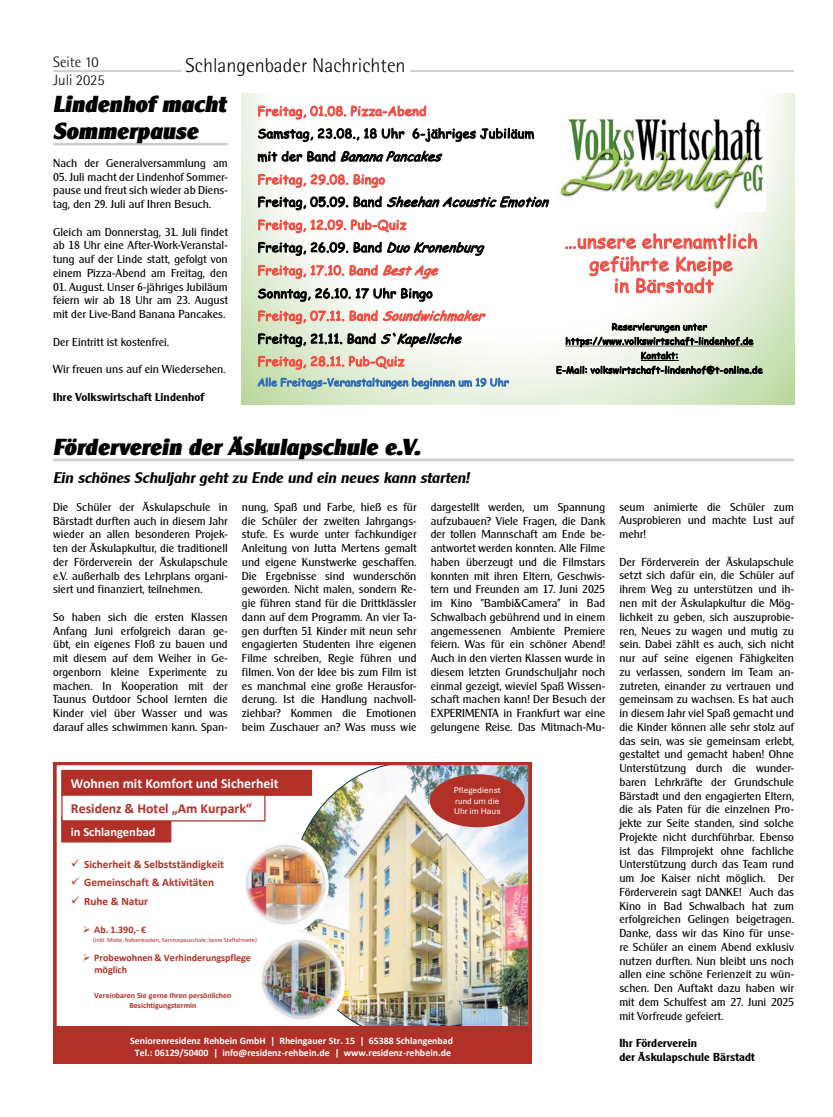
<style>
.page{position:relative;width:833px;height:1117px;background:#fff}
.page>*{position:absolute;margin:0;border:0;box-sizing:border-box;transform-origin:0 0}
.t1{font:italic 22.5px/27px "Cleargothic Serial Heavy Regular";color:#000}
.t2{font:300 20px "Rotis Semi Sans Std";color:#000}
.t3{font:18px/22.1px "Comic Sans MS";letter-spacing:.02em;color:#f24c41;text-align:center}
.t4{font:italic 15px "Cleargothic Serial Bold";letter-spacing:-.005em;color:#000}
.t5{font:300 15px/18px "Rotis Semi Sans Std";color:#000}
.t6{font:700 13.88px "Calibri";color:#b13027}
.t7{font:700 13.75px "Calibri";letter-spacing:-.005em;color:#fff}
.t8{font:700 12.5px "Calibri";color:#fff}
.t9{font:12.38px/22.8px "Comic Sans MS";letter-spacing:.02em;color:#000}
.t10{font:12.38px "Comic Sans MS";letter-spacing:.02em;color:#f24c41}
.t11{font:11.25px/13.8px "Cleargothic Serial Regular";color:#000;text-align:justify}
.t12{font:11.25px/13.8px "Cleargothic Serial Bold";letter-spacing:.005em;color:#000}
.t13{font:700 11.25px "Calibri";letter-spacing:-.005em;color:#b13027}
.t14{font:10.12px "Comic Sans MS";letter-spacing:.02em;color:#346eb3}
.t15{font:700 10px/12px "Calibri";color:#b13027}
.t16{font:700 9.88px/12px "Calibri";letter-spacing:-.005em;color:#fff;text-align:center}
.t17{font:9px/14.4px "Comic Sans MS";letter-spacing:.02em;color:#000;text-align:center}
.t18{font:8.75px/10.5px "Aptos";color:#fff}
.t19{font:700 8px/9.6px "Calibri";color:#b13027;text-align:center}
.t20{font:6.25px "Calibri";color:#b13027}
.s1{font-style:italic}
.s2{color:#f24c41}
.s3{font-style:italic;color:#f24c41}
.s4{font-family:"Calibri"}
</style>
<div class="page">
<hr style="left:53px;top:70px;width:128px;height:2px;background:#cecdcd">
<hr style="left:410px;top:70px;width:384px;height:2px;background:#cecdcd">
<hr style="left:53px;top:458px;width:741px;height:3px;background:#cecdcd">
<hr style="left:53px;top:143px;width:175px;height:2px;background:#cecdcd">
<svg style="left:242px;top:94px;width:552px;height:310px"></svg>
<img style="left:557px;top:116px;width:208px;height:96px">
<svg style="left:565px;top:346px;width:188px;height:1px"></svg>
<hr style="left:640px;top:360px;width:38px;height:1px;background:#000">
<img style="left:53px;top:762px;width:478px;height:264px">
<div style="left:62px;top:770px;width:249px;height:25px;background:#b13027"></div>
<div style="left:61px;top:769px;width:251px;height:26px;border:1px solid #b13027"></div>
<div style="left:53px;top:1026px;width:478px;height:37px;background:#b13027"></div>
<div style="left:430px;top:774px;width:95px;height:53px;background:#b13027;border-radius:50%"></div>
<div style="left:62px;top:795px;width:203px;height:25px;background:#fff"></div>
<div style="left:61px;top:794px;width:204px;height:27px;border:1px solid #b13027"></div>
<img style="left:226px;top:833px;width:119px;height:193px">
<h3 class="t5" style="left:53px;top:53px;width:53px">Seite 10<br>Juli 2025</h3>
<h2 class="t2" style="left:186px;top:54px;width:221px">Schlangenbader Nachrichten</h2>
<h1 class="t1" style="left:53px;top:90px;width:174px">Lindenhof macht<br>Sommerpause</h1>
<p class="t11" style="left:53px;top:156px;width:176px">Nach der Generalversammlung am</p>
<p class="t11" style="left:53px;top:170px;width:176px">05. Juli macht der Lindenhof Sommer&shy;pause und freut sich wieder ab Diens&shy;tag, den 29. Juli auf Ihren Besuch.</p>
<p class="t11" style="left:53px;top:225px;width:176px">Gleich am Donnerstag, 31. Juli findet ab 18 Uhr eine After-Work-Veranstal&shy;tung auf der Linde statt, gefolgt von einem Pizza-Abend am Freitag, den</p>
<p class="t11" style="left:53px;top:280px;width:176px">01. August. Unser 6-jähriges Jubiläum feiern wir ab 18 Uhr am 23. August mit der Live-Band Banana Pancakes.</p>
<p class="t11" style="left:53px;top:335px;width:117px">Der Eintritt ist kostenfrei.</p>
<p class="t11" style="left:53px;top:362px;width:174px">Wir freuen uns auf ein Wiedersehen.</p>
<p class="t12" style="left:53px;top:390px;width:152px">Ihre Volkswirtschaft Lindenhof</p>
<p class="t10" style="left:257px;top:102px;width:170px">Freitag, 01.08. Pizza-Abend</p>
<p class="t9" style="left:257px;top:122px;width:297px">Samstag, 23.08., 18 Uhr 6-jähriges Jubiläum<br>m i t d e r B a n d <span class="s1">Banana Pancakes<br></span><span class="s2">Freitag, 29.08. Bingo<br></span>F re i tag , 0 5 . 0 9 . Ba n d <span class="s1">SheehanAcousticEmotion<br></span><span class="s2">Freitag, 12.09. Pub-Quiz<br></span>Freitag, 26.09. Band <span class="s1">DuoKronenburg<br></span><span class="s2">Freitag, 17.10. Band</span> <span class="s3">BestAge<br></span>Sonntag, 26.10. 17 Uhr Bingo<br><span class="s2">Freitag, 07.11. Band</span> <span class="s3">Soundwichmaker<br></span>Freitag, 21.11. Band <span class="s1">S`Kapellsche<br></span><span class="s2">Freitag, 28.11. Pub-Quiz</span></p>
<p class="t14" style="left:257px;top:375px;width:253px">Alle Freitags-Veranstaltungen beginnen um 19 Uhr</p>
<h3 class="t3" style="left:564px;top:230px;width:195px">…unsere ehrenamtlich geführte Kneipe<br>in Bärstadt</h3>
<p class="t17" style="left:556px;top:319px;width:208px">Reservierungen unter https://www.volkswirtschaft-lindenhof.de<br>Kontakt:<br>E-Mail: volkswirtschaft-lindenhof@t-online.de</p>
<h1 class="t1" style="left:53px;top:433px;width:369px">Förderverein der Äskulapschule e.V.</h1>
<h3 class="t4" style="left:53px;top:469px;width:417px">Ein schönes Schuljahr geht zu Ende und ein neues kann starten!</h3>
<p class="t11" style="left:53px;top:500px;width:176px">Die Schüler der Äskulapschule in Bärstadt durften auch in diesem Jahr wieder an allen besonderen Projek&shy;ten der Äskulapkultur, die traditionell der Förderverein der Äskulapschule e.V. außerhalb des Lehrplans organi&shy;siert und finanziert, teilnehmen.</p>
<p class="t11" style="left:53px;top:610px;width:176px">So haben sich die ersten Klassen Anfang Juni erfolgreich daran ge&shy;übt, ein eigenes Floß zu bauen und mit diesem auf dem Weiher in Ge&shy;orgenborn kleine Experimente zu machen. In Kooperation mit der Taunus Outdoor School lernten die Kinder viel über Wasser und was darauf alles schwimmen kann. Span-</p>
<p class="t11" style="left:242px;top:500px;width:176px">nung, Spaß und Farbe, hieß es für die Schüler der zweiten Jahrgangs&shy;stufe. Es wurde unter fachkundiger Anleitung von Jutta Mertens gemalt und eigene Kunstwerke geschaffen.<br>Die Ergebnisse sind wunderschön geworden. Nicht malen, sondern Re&shy;gie führen stand für die Drittklässler dann auf dem Programm. An vier Ta&shy;gen durften 51 Kinder mit neun sehr engagierten Studenten ihre eigenen Filme schreiben, Regie führen und filmen. Von der Idee bis zum Film ist es manchmal eine große Herausfor&shy;derung. Ist die Handlung nachvoll&shy;ziehbar? Kommen die Emotionen beim Zuschauer an? Was muss wie</p>
<p class="t11" style="left:431px;top:499px;width:176px">dargestellt werden, um Spannung aufzubauen? Viele Fragen, die Dank der tollen Mannschaft am Ende be&shy;antwortet werden konnten. Alle Filme haben überzeugt und die Filmstars konnten mit ihren Eltern, Geschwis&shy;tern und Freunden am 17. Juni 2025 im Kino "Bambi&amp;Camera" in Bad Schwalbach gebührend und in einem angemessenen Ambiente Premiere feiern. Was für ein schöner Abend!<br>Auch in den vierten Klassen wurde in diesem letzten Grundschuljahr noch einmal gezeigt, wieviel Spaß Wissen&shy;schaft machen kann! Der Besuch der EXPERIMENTA in Frankfurt war eine gelungene Reise. Das Mitmach-Mu-</p>
<p class="t11" style="left:619px;top:499px;width:176px">seum animierte die Schüler zum Ausprobieren und machte Lust auf mehr!</p>
<p class="t11" style="left:619px;top:554px;width:176px">Der Förderverein der Äskulapschule setzt sich dafür ein, die Schüler auf ihrem Weg zu unterstützen und ih&shy;nen mit der Äskulapkultur die Mög&shy;lichkeit zu geben, sich auszuprobie&shy;ren, Neues zu wagen und mutig zu sein. Dabei zählt es auch, sich nicht nur auf seine eigenen Fähigkeiten zu verlassen, sondern im Team an&shy;zutreten, einander zu vertrauen und gemeinsam zu wachsen. Es hat auch in diesem Jahr viel Spaß gemacht und die Kinder können alle sehr stolz auf das sein, was sie gemeinsam erlebt, gestaltet und gemacht haben! Ohne Unterstützung durch die wunder&shy;baren Lehrkräfte der Grundschule Bärstadt und den engagierten Eltern, die als Paten für die einzelnen Pro&shy;jekte zur Seite standen, sind solche Projekte nicht durchführbar. Ebenso ist das Filmprojekt ohne fachliche Unterstützung durch das Team rund um Joe Kaiser nicht möglich. Der Förderverein sagt DANKE! Auch das Kino in Bad Schwalbach hat zum erfolgreichen Gelingen beigetragen.<br>Danke, dass wir das Kino für unse&shy;re Schüler an einem Abend exklusiv nutzen durften. Nun bleibt uns noch allen eine schöne Ferienzeit zu wün&shy;schen. Den Auftakt dazu haben wir mit dem Schulfest am 27. Juni 2025 mit Vorfreude gefeiert.</p>
<p class="t12" style="left:619px;top:1036px;width:137px">Ihr Förderverein<br>der Äskulapschule Bärstadt</p>
<p class="t7" style="left:71px;top:773px;width:209px">Wohnen mit Komfort und Sicherheit</p>
<p class="t18" style="left:454px;top:784px;width:48px">Pflegedienst <span class="s4">rund</span> um die<br>Uhr im Haus</p>
<p class="t6" style="left:71px;top:798px;width:182px">Residenz &amp; Hotel „Am Kurpark“</p>
<p class="t8" style="left:71px;top:823px;width:86px">in Schlangenbad</p>
<p class="t13" style="left:71px;top:855px;width:155px">✓ Sicherheit &amp; Selbstständigkeit</p>
<p class="t13" style="left:71px;top:874px;width:145px">✓ Gemeinschaft &amp; Aktivitäten</p>
<p class="t13" style="left:71px;top:892px;width:79px">✓ Ruhe &amp; Natur</p>
<p class="t15" style="left:83px;top:923px;width:65px">➢ Ab. 1.390,- €</p>
<p class="t20" style="left:93px;top:935px;width:165px">(inkl. Miete, Nebenkosten, Servicepauschale; keine Staffelmiete)</p>
<p class="t15" style="left:94px;top:950px;width:158px;text-indent:-11px">➢ Probewohnen &amp; Verhinderungspflege möglich</p>
<p class="t19" style="left:94px;top:990px;width:139px">Vereinbaren Sie gerne Ihren persönlichen<br>Besichtigungstermin</p>
<p class="t16" style="left:130px;top:1034px;width:324px">Seniorenresidenz Rehbein GmbH | Rheingauer Str. 15 | 65388 Schlangenbad<br>Tel.: 06129/50400 | info@residenz-rehbein.de | www.residenz-rehbein.de</p>
</div>
